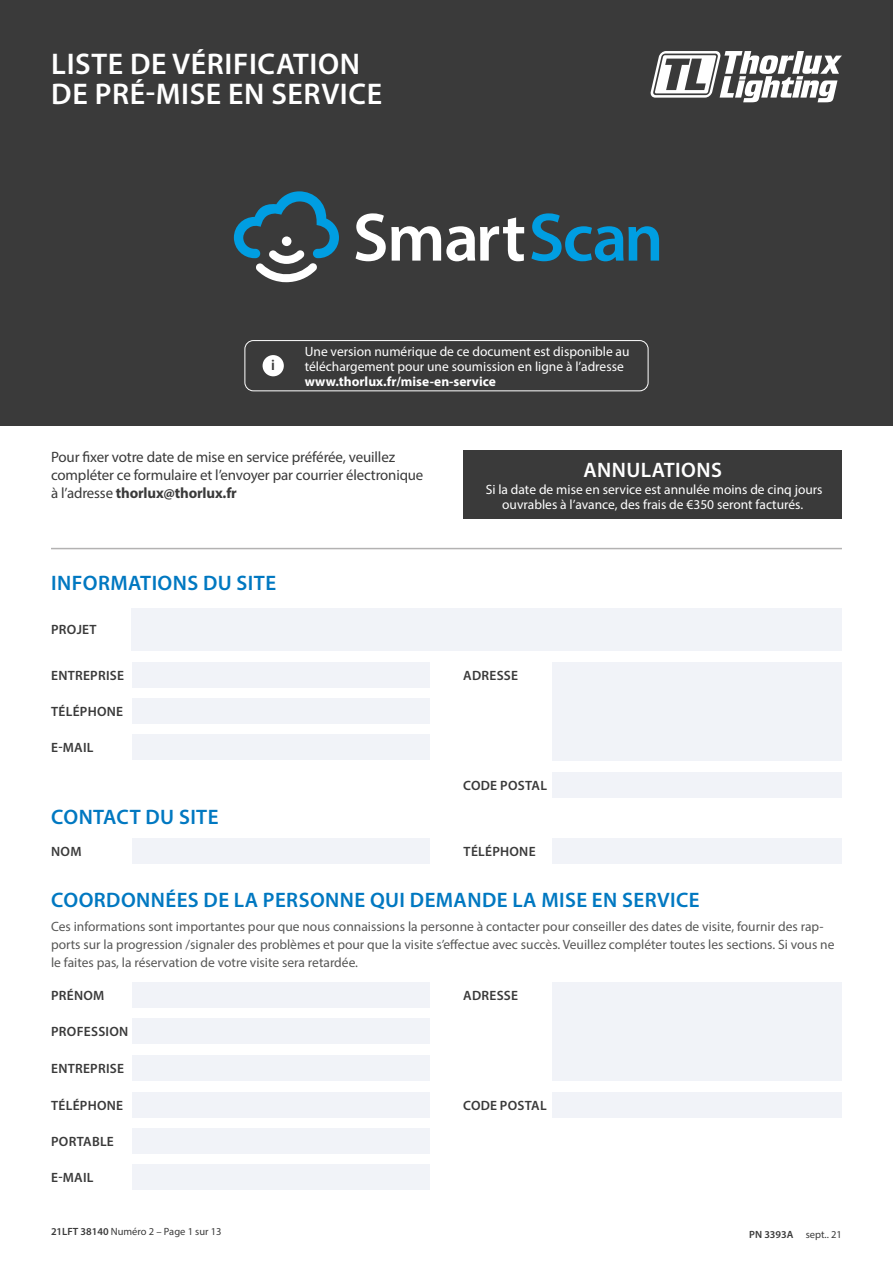
<style>
.page{position:relative;width:893px;height:1263px;background:#fff}
.page>*{position:absolute;margin:0;border:0;box-sizing:border-box;transform-origin:0 0}
.t1{font:600 30px/30px "Myriad Pro";letter-spacing:.02em;color:#fff}
.t2{font:600 21px "Myriad Pro";letter-spacing:.02em;color:#0078c1}
.t3{font:600 21px "Myriad Pro";letter-spacing:.02em;color:#fff}
.t4{font:15px/18px "Myriad Pro";letter-spacing:-.01em;color:#3a3a3a}
.t5{font:600 15px "Myriad Pro";color:#3a3a3a}
.t6{font:13.5px/18px "Myriad Pro";color:#575756}
.t7{font:13.5px/15px "Myriad Pro";color:#fff;text-align:center}
.t8{font:600 13.5px "Myriad Pro";letter-spacing:.02em;color:#3a3a3a}
.t9{font:700 13.5px "Myriad Pro";color:#fff}
.t10{font:10.5px "Myriad Pro";color:#3a3a3a}
.s1{font-weight:700}
.s2{font-weight:600}
</style>
<div class="page">
<div style="left:132px;top:608px;width:710px;height:43px;background:#f1f3f8"></div>
<div style="left:553px;top:662px;width:289px;height:98px;background:#f1f3f8"></div>
<div style="left:553px;top:982px;width:289px;height:98px;background:#f1f3f8"></div>
<div style="left:553px;top:772px;width:289px;height:25px;background:#f1f3f8"></div>
<div style="left:553px;top:1092px;width:289px;height:25px;background:#f1f3f8"></div>
<div style="left:132px;top:662px;width:297px;height:26px;background:#f1f3f8"></div>
<div style="left:132px;top:982px;width:297px;height:26px;background:#f1f3f8"></div>
<div style="left:132px;top:1092px;width:297px;height:25px;background:#f1f3f8"></div>
<div style="left:132px;top:698px;width:297px;height:26px;background:#f1f3f8"></div>
<div style="left:132px;top:838px;width:297px;height:25px;background:#f1f3f8"></div>
<div style="left:553px;top:838px;width:289px;height:25px;background:#f1f3f8"></div>
<div style="left:132px;top:1018px;width:297px;height:26px;background:#f1f3f8"></div>
<div style="left:132px;top:1128px;width:297px;height:26px;background:#f1f3f8"></div>
<div style="left:132px;top:735px;width:297px;height:25px;background:#f1f3f8"></div>
<div style="left:132px;top:1055px;width:297px;height:25px;background:#f1f3f8"></div>
<div style="left:132px;top:1164px;width:297px;height:26px;background:#f1f3f8"></div>
<div style="left:0;top:0;width:893px;height:425px;background:#3a3a3a"></div>
<svg style="left:651px;top:51px;width:191px;height:51px"></svg>
<hr style="left:51px;top:548px;width:791px;height:1px;background:#b3b2b2">
<svg style="left:356px;top:213px;width:168px;height:48px"></svg>
<svg style="left:531px;top:213px;width:128px;height:48px"></svg>
<svg style="left:234px;top:191px;width:105px;height:91px"></svg>
<div style="left:282px;top:236px;width:9px;height:10px;background:#fff;border-radius:50%"></div>
<div style="left:463px;top:451px;width:379px;height:68px;background:#3a3a3a"></div>
<div style="left:244px;top:340px;width:404px;height:51px;border:1px solid #fff;border-radius:9px"></div>
<div style="left:263px;top:355px;width:21px;height:21px;background:#fff;border-radius:50%"></div>
<h1 class="t1" style="left:51px;top:48px;width:332px">LISTE DE VÉRIFICATION<br>DE PRÉ-MISE EN SERVICE</h1>
<h1 class="t1" style="left:119px;top:48px;width:332px">LISTE DE VÉRIFICATION<br>DE PRÉ-MISE EN SERVICE</h1>
<p class="t5" style="left:271px;top:355px;width:5px">i</p>
<p class="t7" style="left:305px;top:343px;width:326px;text-align:left">Une version numérique de ce document est disponible au téléchargement pour une soumission en ligne à l’adresse</p>
<p class="t9" style="left:305px;top:372px;width:193px">www.thorlux.fr/mise-en-service</p>
<p class="t4" style="left:51px;top:448px;width:374px">Pour fixer votre date de mise en service préférée, veuillez compléter ce formulaire et l’envoyer par courrier électronique à l’adresse <span class="s1">thorlux@thorlux.fr</span></p>
<h2 class="t3" style="left:583px;top:456px;width:140px">ANNULATIONS</h2>
<p class="t7" style="left:486px;top:481px;width:338px">Si la date de mise en service est annulée moins de cinq jours ouvrables à l’avance, des frais de €350 seront facturés.</p>
<h2 class="t2" style="left:51px;top:569px;width:226px">INFORMATIONS DU SITE</h2>
<p class="t8" style="left:51px;top:621px;width:47px">PROJET</p>
<p class="t8" style="left:51px;top:667px;width:74px">ENTREPRISE</p>
<p class="t8" style="left:51px;top:703px;width:74px">TÉLÉPHONE</p>
<p class="t8" style="left:51px;top:739px;width:44px">E-MAIL</p>
<h2 class="t2" style="left:51px;top:803px;width:169px">CONTACT DU SITE</h2>
<p class="t8" style="left:463px;top:667px;width:57px">ADRESSE</p>
<p class="t8" style="left:463px;top:777px;width:85px">CODE POSTAL</p>
<p class="t8" style="left:51px;top:842px;width:32px">NOM</p>
<p class="t8" style="left:464px;top:842px;width:74px">TÉLÉPHONE</p>
<h2 class="t2" style="left:51px;top:886px;width:650px">COORDONNÉES DE LA PERSONNE QUI DEMANDE LA MISE EN SERVICE</h2>
<p class="t6" style="left:51px;top:917px;width:785px">Ces informations sont importantes pour que nous connaissions la personne à contacter pour conseiller des dates de visite, fournir des rap&shy;ports sur la progression /signaler des problèmes et pour que la visite s’effectue avec succès. Veuillez compléter toutes les sections. Si vous ne le faites pas, la réservation de votre visite sera retardée.</p>
<p class="t8" style="left:51px;top:987px;width:55px">PRÉNOM</p>
<p class="t8" style="left:51px;top:1023px;width:79px">PROFESSION</p>
<p class="t8" style="left:51px;top:1059px;width:74px">ENTREPRISE</p>
<p class="t8" style="left:51px;top:1097px;width:74px">TÉLÉPHONE</p>
<p class="t8" style="left:51px;top:1133px;width:64px">PORTABLE</p>
<p class="t8" style="left:51px;top:1169px;width:44px">E-MAIL</p>
<p class="t8" style="left:463px;top:987px;width:57px">ADRESSE</p>
<p class="t8" style="left:463px;top:1097px;width:85px">CODE POSTAL</p>
<p class="t10" style="left:51px;top:1225px;width:172px"><span class="s2">21LFT 38140</span> Numéro 2 – Page 1 sur 13</p>
<p class="t10" style="left:749px;top:1227px;width:94px"><span class="s2">PN 3393A</span> sept.. 21</p>
</div>
